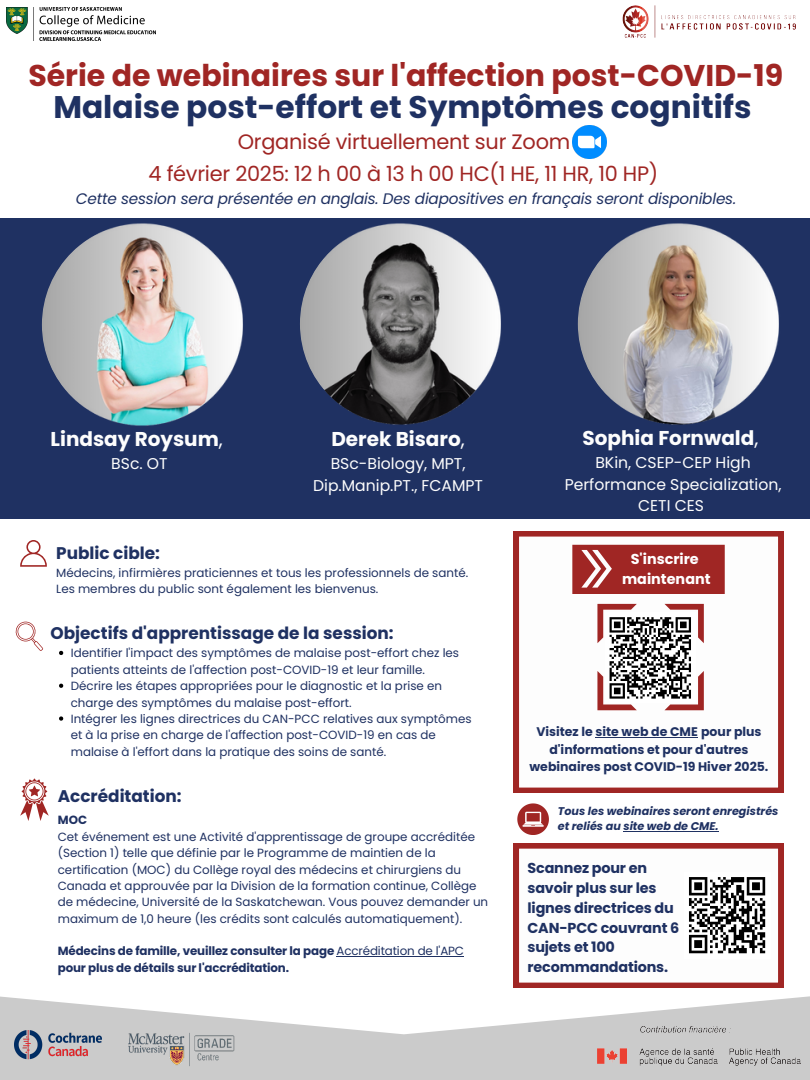
<style>
.page{position:relative;width:810px;height:1080px;background:#fff}
.page>*{position:absolute;margin:0;border:0;box-sizing:border-box;transform-origin:0 0}
.t1{font:700 31.25px "Poppins";color:#1f3162}
.t2{font:700 30px "Poppins";color:#a02624}
.t3{font:20.88px "Poppins";letter-spacing:-.01em;color:#a02624}
.t4{font:700 20px "Poppins";color:#fdfdfd}
.t5{font:700 16.88px "Poppins";color:#1f3162}
.t6{font:15.62px/21.6px "Poppins";color:#fdfdfd;text-align:center}
.t7{font:italic 15.25px "Poppins";letter-spacing:-.01em;color:#1f3162}
.t8{font:700 14.38px/19.7px "Poppins";letter-spacing:-.01em;color:#1f3162}
.t9{font:700 14.38px/19.7px "Poppins";color:#fff;text-align:center}
.t10{font:700 12.5px/17.4px "Poppins";color:#1f3162;text-align:center}
.t11{font:11.88px/16.4px "Poppins";color:#1f3162}
.t12{font:700 11.88px/16.4px "Poppins";letter-spacing:-.01em;color:#1f3162}
.t13{font:italic 700 11.19px/15.5px "Poppins";color:#1f3162}
.s1{font-weight:400}
</style>
<div class="page">
<svg style="left:0;top:996px;width:810px;height:84px;fill:#cbcbcb"></svg>
<img style="left:7px;top:7px;width:148px;height:33px">
<img style="left:573px;top:125px;width:33px;height:33px">
<svg style="left:20px;top:779px;width:29px;height:42px"></svg>
<svg style="left:20px;top:540px;width:27px;height:27px"></svg>
<svg style="left:15px;top:622px;width:28px;height:29px"></svg>
<img style="left:126px;top:1031px;width:111px;height:38px">
<img style="left:14px;top:1031px;width:88px;height:29px">
<svg style="left:59px;top:651px;width:4px;height:4px"></svg>
<svg style="left:59px;top:684px;width:4px;height:4px"></svg>
<svg style="left:59px;top:716px;width:4px;height:5px"></svg>
<hr style="left:337px;top:956px;width:127px;height:1px;background:#1f3162">
<img style="left:622px;top:5px;width:174px;height:33px">
<svg style="left:514px;top:531px;width:269px;height:262px"></svg>
<svg style="left:572px;top:545px;width:153px;height:49px"></svg>
<svg style="left:517px;top:803px;width:32px;height:32px"></svg>
<svg style="left:597px;top:604px;width:107px;height:106px"></svg>
<svg style="left:514px;top:843px;width:269px;height:145px"></svg>
<div style="left:684px;top:872px;width:86px;height:87px;background:#fff"></div>
<svg style="left:689px;top:877px;width:77px;height:77px"></svg>
<hr style="left:623px;top:831px;width:96px;height:1px;background:#1f3162">
<hr style="left:596px;top:737px;width:74px;height:1px;background:#1f3162">
<svg style="left:670px;top:737px;width:28px;height:1px"></svg>
<div style="left:620px;top:547px;width:103px;height:47px;background:#a02624"></div>
<img style="left:597px;top:1026px;width:204px;height:39px">
<div style="left:0;top:218px;width:810px;height:300px;background:#1f3162"></div>
<img style="left:42px;top:222px;width:205px;height:205px;border-radius:50%">
<img style="left:300px;top:221px;width:205px;height:206px;border-radius:50%">
<img style="left:578px;top:221px;width:205px;height:206px;border-radius:50%">
<h4 class="t2" style="left:28px;top:55px;width:756px">Série de webinaires sur l'affection post-COVID-19</h4>
<h4 class="t1" style="left:53px;top:86px;width:700px">Malaise post-effort et Symptômes cognitifs</h4>
<p class="t3" style="left:238px;top:127px;width:334px">Organisé virtuellement sur Zoom</p>
<p class="t3" style="left:148px;top:159px;width:511px">4 février 2025: 12 h 00 à 13 h 00 HC(1 HE, 11 HR, 10 HP)</p>
<p class="t7" style="left:76px;top:188px;width:662px">Cette session sera présentée en anglais. Des diapositives en français seront disponibles.</p>
<p class="t4" style="left:51px;top:425px;width:174px">Lindsay Roysum<span class="s1">,</span></p>
<p class="t6" style="left:111px;top:453px;width:58px">BSc. OT</p>
<h5 class="t4" style="left:331px;top:425px;width:135px">Derek Bisaro<span class="s1">,</span></h5>
<h5 class="t6" style="left:313px;top:453px;width:171px">BSc-Biology, MPT,<br>Dip.Manip.PT., FCAMPT</h5>
<h4 class="t5" style="left:56px;top:541px;width:105px">Public cible:</h4>
<h4 class="t11" style="left:56px;top:565px;width:414px">Médecins, infirmières praticiennes et tous les professionnels de santé.</h4>
<p class="t11" style="left:56px;top:581px;width:324px">Les membres du public sont également les bienvenus.</p>
<p class="t5" style="left:51px;top:621px;width:345px">Objectifs d'apprentissage de la session:</p>
<p class="t11" style="left:71px;top:645px;width:390px">Identifier l'impact des symptômes de malaise post-effort chez les patients atteints de l'affection post-COVID-19 et leur famille.</p>
<p class="t11" style="left:71px;top:678px;width:373px">Décrire les étapes appropriées pour le diagnostic et la prise en charge des symptômes du malaise post-effort.</p>
<h2 class="t11" style="left:71px;top:711px;width:402px">Intégrer les lignes directrices du CAN-PCC relatives aux symptômes et à la prise en charge de l'affection post-COVID-19 en cas de malaise à l'effort dans la pratique des soins de santé.</h2>
<p class="t5" style="left:58px;top:784px;width:125px">Accréditation:</p>
<p class="t12" style="left:58px;top:812px;width:31px">MOC</p>
<p class="t11" style="left:58px;top:828px;width:432px">Cet événement est une Activité d'apprentissage de groupe accréditée (Section 1) telle que définie par le Programme de maintien de la certification (MOC) du Collège royal des médecins et chirurgiens du Canada et approuvée par la Division de la formation continue, Collège de médecine, Université de la Saskatchewan. Vous pouvez demander un maximum de 1,0 heure (les crédits sont calculés automatiquement).</p>
<h3 class="t12" style="left:58px;top:943px;width:408px">Médecins de famille, veuillez consulter la page <span class="s1">Accréditation de l'APC </span>pour plus de détails sur l'accréditation.</h3>
<p class="t4" style="left:583px;top:424px;width:177px">Sophia Fornwald<span class="s1">,</span></p>
<p class="t6" style="left:565px;top:452px;width:218px">BKin, CSEP-CEP High<br>Performance Specialization,<br>CETI CES</p>
<h3 class="t9" style="left:622px;top:549px;width:90px">S'inscrire maintenant</h3>
<p class="t10" style="left:529px;top:723px;width:240px">Visitez le site web de CME pour plus d'informations et pour d'autres webinaires post COVID-19 Hiver 2025.</p>
<p class="t13" style="left:558px;top:803px;width:222px">Tous les webinaires seront enregistrés et reliés au site web de CME.</p>
<p class="t8" style="left:528px;top:859px;width:153px">Scannez pour en savoir plus sur les lignes directrices du<br>CAN-PCC couvrant 6 sujets et 100 recommandations.</p>
</div>
